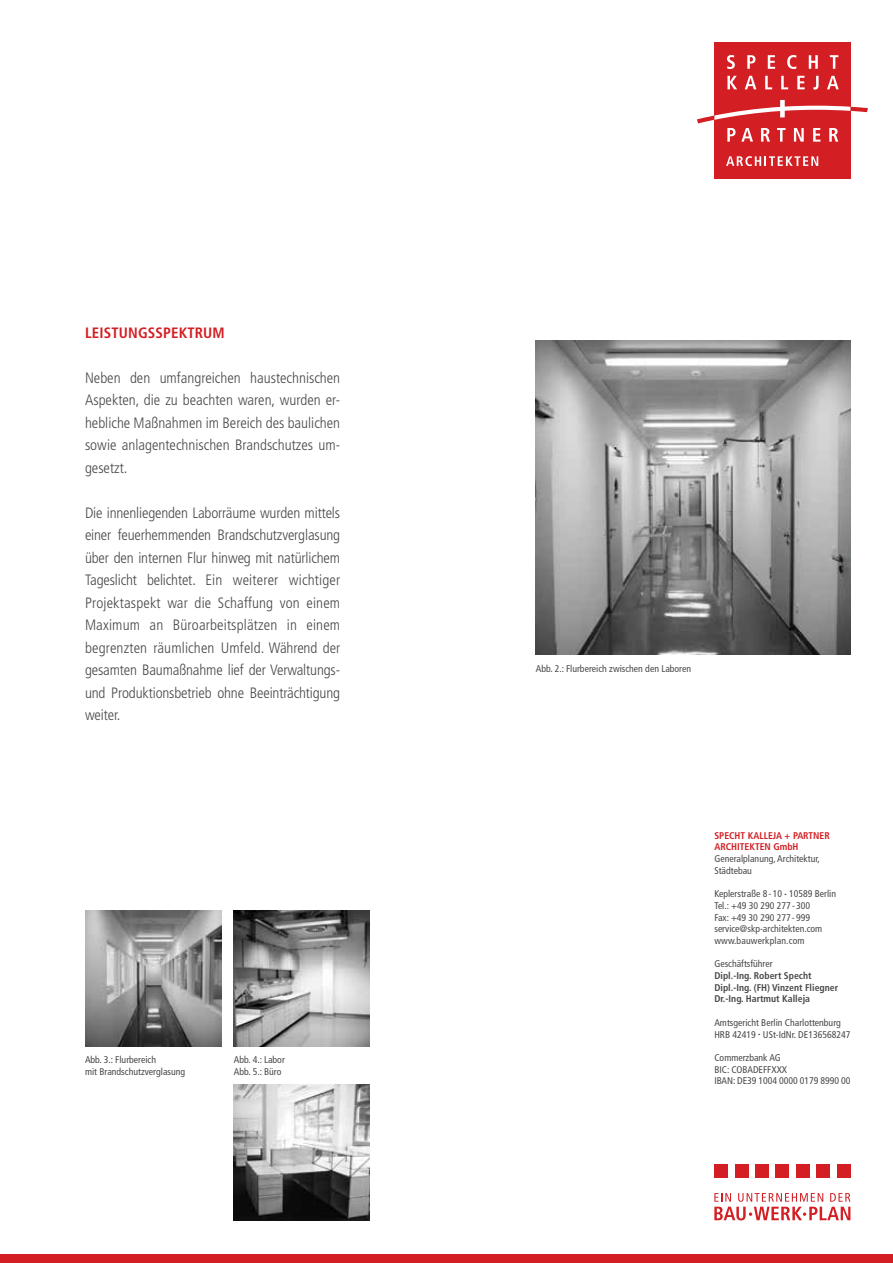
<style>
.page{position:relative;width:893px;height:1263px;background:#fff}
.page>*{position:absolute;margin:0;border:0;box-sizing:border-box;transform-origin:0 0}
.t1{font:300 condensed 15px/22.5px "Frutiger LT Std";letter-spacing:-.01em;color:#494948;text-align:justify}
.t2{font:700 condensed 15px "Frutiger LT Std";letter-spacing:.01em;color:#d31f24}
.t3{font:condensed 9.75px/11.7px "Frutiger LT Std";color:#494948}
.t4{font:700 condensed 9.75px/11.7px "Frutiger LT Std";color:#494948}
.t5{font:700 condensed 9.75px/11.7px "Frutiger LT Std";color:#d31f24}
</style>
<div class="page">
<div style="left:0;top:1254px;width:893px;height:9px;background:#d31f24"></div>
<svg style="left:714px;top:1193px;width:136px;height:27px"></svg>
<div style="left:837px;top:1164px;width:13px;height:14px;background:#d31f24"></div>
<div style="left:816px;top:1164px;width:14px;height:14px;background:#d31f24"></div>
<div style="left:796px;top:1164px;width:14px;height:14px;background:#d31f24"></div>
<div style="left:776px;top:1164px;width:13px;height:14px;background:#d31f24"></div>
<div style="left:755px;top:1164px;width:14px;height:14px;background:#d31f24"></div>
<div style="left:735px;top:1164px;width:13px;height:14px;background:#d31f24"></div>
<div style="left:714px;top:1164px;width:14px;height:14px;background:#d31f24"></div>
<div style="left:714px;top:43px;width:136px;height:136px;background:#d31f24"></div>
<svg style="left:727px;top:55px;width:8px;height:14px"></svg>
<svg style="left:747px;top:55px;width:8px;height:14px"></svg>
<svg style="left:768px;top:55px;width:7px;height:14px"></svg>
<svg style="left:787px;top:55px;width:9px;height:14px"></svg>
<svg style="left:809px;top:55px;width:9px;height:14px"></svg>
<svg style="left:830px;top:55px;width:8px;height:14px"></svg>
<svg style="left:727px;top:76px;width:10px;height:13px"></svg>
<svg style="left:745px;top:76px;width:11px;height:13px"></svg>
<svg style="left:765px;top:76px;width:7px;height:13px"></svg>
<svg style="left:781px;top:76px;width:7px;height:13px"></svg>
<svg style="left:797px;top:76px;width:8px;height:13px"></svg>
<svg style="left:813px;top:76px;width:6px;height:14px"></svg>
<svg style="left:827px;top:76px;width:12px;height:13px"></svg>
<svg style="left:726px;top:156px;width:92px;height:10px"></svg>
<svg style="left:697px;top:100px;width:171px;height:42px"></svg>
<img style="left:85px;top:910px;width:136px;height:136px">
<img style="left:536px;top:340px;width:314px;height:315px">
<img style="left:234px;top:910px;width:136px;height:136px">
<img style="left:234px;top:1084px;width:136px;height:136px">
<p class="t2" style="left:85px;top:323px;width:141px">LEISTUNGSSPEKTRUM</p>
<p class="t1" style="left:85px;top:366px;width:257px">Neben den umfangreichen haustechnischen Aspekten, die zu beachten waren, wurden er&shy;hebliche Maßnahmen im Bereich des baulichen sowie anlagentechnischen Brandschutzes um&shy;gesetzt.</p>
<p class="t1" style="left:85px;top:501px;width:257px">Die innenliegenden Laborräume wurden mittels einer feuerhemmenden Brandschutzverglasung über den internen Flur hinweg mit natürlichem Tageslicht belichtet. Ein weiterer wichtiger Projektaspekt war die Schaffung von einem Maximum an Büroarbeitsplätzen in einem begrenzten räumlichen Umfeld. Während der gesamten Baumaßnahme lief der Verwaltungs&shy;und Produktionsbetrieb ohne Beeinträchtigung weiter.</p>
<p class="t3" style="left:85px;top:1054px;width:102px">Abb. 3.: Flurbereich<br>mit Brandschutzverglasung</p>
<p class="t3" style="left:234px;top:1054px;width:53px">Abb. 4.: Labor<br>Abb. 5.: Büro</p>
<p class="t3" style="left:536px;top:663px;width:157px">Abb. 2.: Flurbereich zwischen den Laboren</p>
<p class="t5" style="left:714px;top:829px;width:117px">SPECHT KALLEJA + PARTNER<br>ARCHITEKTEN GmbH</p>
<p class="t3" style="left:714px;top:853px;width:107px">Generalplanung, Architektur,<br>Städtebau</p>
<p class="t3" style="left:714px;top:888px;width:123px">Keplerstraße 8 - 10 <sup>•</sup> 10589 Berlin<br>Tel.: +49 30 290 277 - 300<br>Fax: +49 30 290 277 - 999 service@skp-architekten.com www.bauwerkplan.com</p>
<p class="t3" style="left:714px;top:958px;width:60px">Geschäftsführer</p>
<p class="t4" style="left:714px;top:970px;width:125px">Dipl.-Ing. Robert Specht<br>Dipl.-Ing. (FH) Vinzent Fliegner<br>Dr.-Ing. Hartmut Kalleja</p>
<p class="t3" style="left:714px;top:1017px;width:138px">Amtsgericht Berlin Charlottenburg<br>HRB 42419 <sup>•</sup> USt-IdNr. DE136568247</p>
<p class="t3" style="left:714px;top:1052px;width:138px">Commerzbank AG<br>BIC: COBADEFFXXX<br>IBAN: DE39 1004 0000 0179 8990 00</p>
</div>
